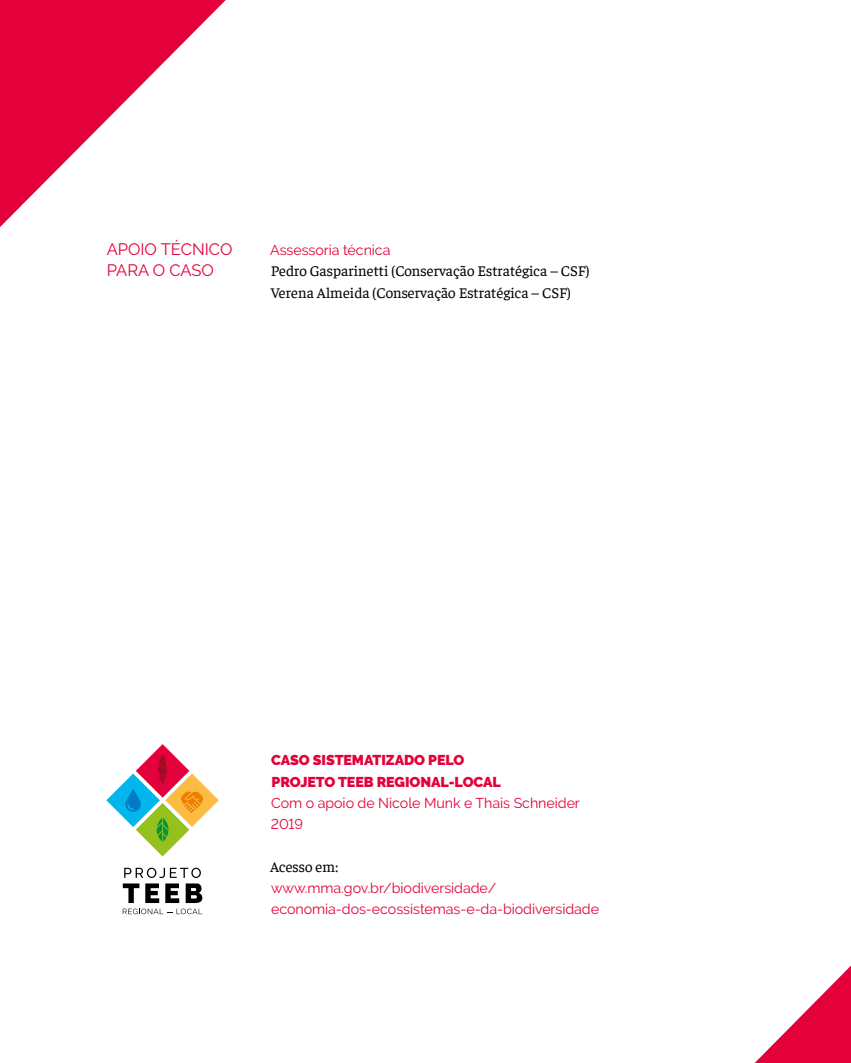
<style>
.page{position:relative;width:851px;height:1063px;background:#fff}
.page>*{position:absolute;margin:0;border:0;box-sizing:border-box;transform-origin:0 0}
.t1{font:16.5px/21.3px "Raleway";color:#e4003a}
.t2{font:15px/21.3px "Faustina";color:#000}
.t3{font:14.25px/21.3px "Raleway";letter-spacing:-.005em;color:#e4003a}
.t4{font:900 14.25px/21.3px "Raleway";letter-spacing:-.005em;color:#e4003a}
</style>
<div class="page">
<svg style="left:0;top:0;width:226px;height:227px"></svg>
<svg style="left:754px;top:966px;width:96px;height:97px"></svg>
<svg style="left:123px;top:909px;width:79px;height:5px"></svg>
<svg style="left:123px;top:868px;width:79px;height:35px"></svg>
<svg style="left:106px;top:744px;width:113px;height:112px"></svg>
<p class="t1" style="left:107px;top:239px;width:127px">APOIO TÉCNICO<br>PARA O CASO</p>
<p class="t3" style="left:270px;top:239px;width:122px">Assessoria técnica</p>
<p class="t2" style="left:271px;top:260px;width:320px">Pedro Gasparinetti (Conservação Estratégica – CSF)<br>Verena Almeida (Conservação Estratégica – CSF)</p>
<p class="t4" style="left:271px;top:750px;width:231px">CASO SISTEMATIZADO PELO<br>PROJETO TEEB REGIONAL-LOCAL</p>
<p class="t3" style="left:271px;top:792px;width:310px">Com o apoio de Nicole Munk e Thais Schneider<br>2019</p>
<p class="t2" style="left:270px;top:855px;width:70px">Acesso em:</p>
<p class="t3" style="left:271px;top:877px;width:329px">www.mma.gov.br/biodiversidade/ economia-dos-ecossistemas-e-da-biodiversidade</p>
</div>
